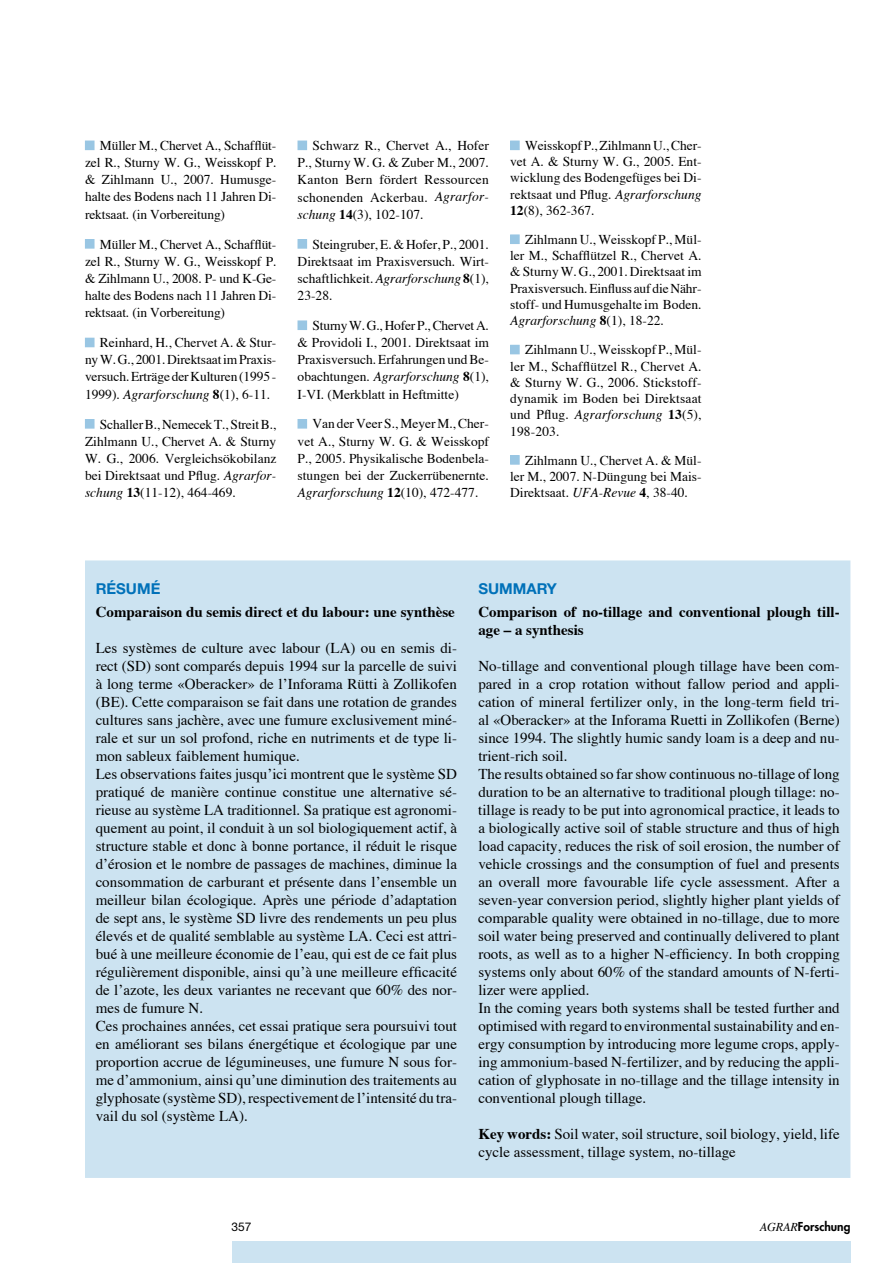
<style>
.page{position:relative;width:893px;height:1263px;background:#fff}
.page>*{position:absolute;margin:0;border:0;box-sizing:border-box;transform-origin:0 0}
.t1{font:15px/18px "Times";color:#000}
.t2{font:700 15px/18px "Times";color:#000}
.t3{font:700 15px "Helvetica Neue";color:#0071b9}
.t4{font:13.5px/17.1px "Times";color:#000;text-align:justify}
.t5{font:800 12px "Futura";color:#000}
.t6{font:12px "Helvetica Neue";color:#000}
.s1{font-style:italic}
.s2{font-weight:700}
.s3{font-family:"Times";font-weight:400;font-style:italic}
</style>
<div class="page">
<div style="left:232px;top:1242px;width:618px;height:21px;background:#cce3f1"></div>
<div style="left:86px;top:561px;width:764px;height:616px;background:#cce3f1"></div>
<div style="left:85px;top:141px;width:9px;height:9px;background:#99c6e3"></div>
<div style="left:85px;top:240px;width:9px;height:8px;background:#99c6e3"></div>
<div style="left:85px;top:239px;width:9px;height:9px;border:1px solid #99c6e3"></div>
<div style="left:85px;top:338px;width:9px;height:9px;background:#99c6e3"></div>
<div style="left:85px;top:419px;width:9px;height:9px;background:#99c6e3"></div>
<div style="left:298px;top:141px;width:9px;height:9px;background:#99c6e3"></div>
<div style="left:298px;top:240px;width:9px;height:8px;background:#99c6e3"></div>
<div style="left:298px;top:239px;width:9px;height:10px;border:1px solid #99c6e3"></div>
<div style="left:298px;top:321px;width:9px;height:9px;background:#99c6e3"></div>
<div style="left:298px;top:419px;width:9px;height:9px;background:#99c6e3"></div>
<div style="left:511px;top:141px;width:8px;height:9px;background:#99c6e3"></div>
<div style="left:510px;top:141px;width:10px;height:9px;border:1px solid #99c6e3"></div>
<div style="left:511px;top:235px;width:8px;height:9px;background:#99c6e3"></div>
<div style="left:510px;top:235px;width:10px;height:9px;border:1px solid #99c6e3"></div>
<div style="left:511px;top:345px;width:8px;height:9px;background:#99c6e3"></div>
<div style="left:510px;top:345px;width:10px;height:9px;border:1px solid #99c6e3"></div>
<div style="left:511px;top:456px;width:8px;height:8px;background:#99c6e3"></div>
<div style="left:510px;top:455px;width:10px;height:10px;border:1px solid #99c6e3"></div>
<p class="t4" style="left:85px;top:137px;width:193px;text-indent:15px">Müller M., Chervet A., Schafflüt&shy;zel R., Sturny W. G., Weisskopf P. &amp; Zihlmann U., 2007. Humusge&shy;halte des Bodens nach 11 Jahren Di&shy;rektsaat. (in Vorbereitung)</p>
<p class="t4" style="left:85px;top:235px;width:193px;text-indent:15px">Müller M., Chervet A., Schafflüt&shy;zel R., Sturny W. G., Weisskopf P. &amp; Zihlmann U., 2008. P- und K-Ge&shy;halte des Bodens nach 11 Jahren Di&shy;rektsaat. (in Vorbereitung)</p>
<p class="t4" style="left:85px;top:334px;width:193px;text-indent:15px">Reinhard, H., Chervet A. &amp; Stur&shy;nyW.G., 2001.DirektsaatimPraxis&shy;versuch. Erträge der Kulturen (1995 - 1999). <span class="s1">Agrarforschung</span> <span class="s2">8</span>(1), 6-11.</p>
<p class="t4" style="left:85px;top:415px;width:193px;text-indent:15px">Schaller B., Nemecek T., Streit B., Zihlmann U., Chervet A. &amp; Sturny W. G., 2006. Vergleichsökobilanz bei Direktsaat und Pflug. <span class="s1">Agrarfor&shy;schung</span> <span class="s2">13</span>(11-12), 464-469.</p>
<p class="t4" style="left:298px;top:137px;width:193px;text-indent:15px">Schwarz R., Chervet A., Hofer P., Sturny W. G. &amp; Zuber M., 2007.<br>Kanton Bern fördert Ressourcen schonenden Ackerbau. <span class="s1">Agrarfor&shy;schung</span> <span class="s2">14</span>(3), 102-107.</p>
<p class="t4" style="left:298px;top:235px;width:193px;text-indent:15px">Steingruber, E. &amp; Hofer, P., 2001.<br>Direktsaat im Praxisversuch. Wirt&shy;schaftlichkeit.<span class="s1">Agrarforschung</span> <span class="s2">8</span>(1), 23-28.</p>
<p class="t4" style="left:298px;top:317px;width:193px;text-indent:15px">Sturny W. G., Hofer P., Chervet A. &amp; Providoli I., 2001. Direktsaat im Praxisversuch.Erfahrungen undBe&shy;obachtungen. <span class="s1">Agrarforschung</span> <span class="s2">8</span>(1), I-VI. (Merkblatt in Heftmitte)</p>
<p class="t4" style="left:298px;top:415px;width:193px;text-indent:15px">Van der Veer S., Meyer M., Cher&shy;vet A., Sturny W. G. &amp; Weisskopf P., 2005. Physikalische Bodenbela&shy;stungen bei der Zuckerrübenernte.<br><span class="s1">Agrarforschung</span> <span class="s2">12</span>(10), 472-477.</p>
<p class="t4" style="left:510px;top:137px;width:193px;line-height:16.2px;text-indent:15px">Weisskopf P., Zihlmann U., Cher&shy;vet A. &amp; Sturny W. G., 2005. Ent&shy;wicklung des Bodengefüges bei Di&shy;rektsaat und Pflug. <span class="s1">Agrarforschung </span><span class="s2">12</span>(8), 362-367.</p>
<p class="t4" style="left:510px;top:231px;width:193px;line-height:16.2px;text-indent:15px">Zihlmann U., Weisskopf P., Mül&shy;ler M., Schafflützel R., Chervet A. &amp;SturnyW. G., 2001. Direktsaat im Praxisversuch. Einfluss auf die Nähr&shy;stoff- und Humusgehalte im Boden.<br><span class="s1">Agrarforschung</span> <span class="s2">8</span>(1), 18-22.</p>
<p class="t4" style="left:510px;top:341px;width:193px;line-height:16.2px;text-indent:15px">Zihlmann U.,Weisskopf P., Mül&shy;ler M., Schafflützel R., Chervet A. &amp; Sturny W. G., 2006. Stickstoff&shy;dynamik im Boden bei Direktsaat und Pflug. <span class="s1">Agrarforschung</span> <span class="s2">13</span>(5), 198-203.</p>
<p class="t4" style="left:510px;top:452px;width:193px;line-height:16.2px;text-indent:15px">Zihlmann U., Chervet A. &amp; Mül&shy;ler M., 2007. N-Düngung bei Mais-Direktsaat. <span class="s1">UFA-Revue</span> <span class="s2">4</span>, 38-40.</p>
<p class="t3" style="left:96px;top:580px;width:66px">RÉSUMÉ</p>
<p class="t2" style="left:96px;top:603px;width:361px">Comparaison du semis direct et du labour: une synthèse</p>
<p class="t1" style="left:96px;top:639px;width:363px">Les systèmes de culture avec labour (LA) ou en semis di&shy;rect (SD) sont comparés depuis 1994 sur la parcelle de suivi à long terme «Oberacker» de l’Inforama Rütti à Zollikofen (BE). Cette comparaison se fait dans une rotation de grandes cultures sans jachère, avec une fumure exclusivement miné&shy;rale et sur un sol profond, riche en nutriments et de type li&shy;mon sableux faiblement humique.<br>Les observations faites jusqu’ici montrent que le système SD pratiqué de manière continue constitue une alternative sé&shy;rieuse au système LA traditionnel. Sa pratique est agronomi&shy;quement au point, il conduit à un sol biologiquement actif, à structure stable et donc à bonne portance, il réduit le risque d’érosion et le nombre de passages de machines, diminue la consommation de carburant et présente dans l’ensemble un meilleur bilan écologique. Après une période d’adaptation de sept ans, le système SD livre des rendements un peu plus élevés et de qualité semblable au système LA. Ceci est attri&shy;bué à une meilleure économie de l’eau, qui est de ce fait plus régulièrement disponible, ainsi qu’à une meilleure efficacité de l’azote, les deux variantes ne recevant que 60% des nor&shy;mes de fumure N.<br>Ces prochaines années, cet essai pratique sera poursuivi tout en améliorant ses bilans énergétique et écologique par une proportion accrue de légumineuses, une fumure N sous for&shy;me d’ammonium, ainsi qu’une diminution des traitements au glyphosate (système SD), respectivement de l’intensité du tra&shy;vail du sol (système LA).</p>
<p class="t3" style="left:478px;top:580px;width:80px">SUMMARY</p>
<p class="t2" style="left:478px;top:603px;width:363px">Comparison of no-tillage and conventional plough till&shy;age – a synthesis</p>
<p class="t1" style="left:478px;top:657px;width:363px">No-tillage and conventional plough tillage have been com&shy;pared in a crop rotation without fallow period and appli&shy;cation of mineral fertilizer only, in the long-term field tri&shy;al «Oberacker» at the Inforama Ruetti in Zollikofen (Berne) since 1994. The slightly humic sandy loam is a deep and nu&shy;trient-rich soil.<br>The results obtained so far show continuous no-tillage of long duration to be an alternative to traditional plough tillage: no&shy;tillage is ready to be put into agronomical practice, it leads to a biologically active soil of stable structure and thus of high load capacity, reduces the risk of soil erosion, the number of vehicle crossings and the consumption of fuel and presents an overall more favourable life cycle assessment. After a seven-year conversion period, slightly higher plant yields of comparable quality were obtained in no-tillage, due to more soil water being preserved and continually delivered to plant roots, as well as to a higher N-efficiency. In both cropping systems only about 60% of the standard amounts of N-ferti&shy;lizer were applied.<br>In the coming years both systems shall be tested further and optimised with regard to environmental sustainability and en&shy;ergy consumption by introducing more legume crops, apply&shy;ing ammonium-based N-fertilizer, and by reducing the appli&shy;cation of glyphosate in no-tillage and the tillage intensity in conventional plough tillage.</p>
<p class="t1" style="left:478px;top:1125px;width:363px"><span class="s2">Key words:</span> Soil water, soil structure, soil biology, yield, life cycle assessment, tillage system, no-tillage</p>
<p class="t6" style="left:232px;top:1220px;width:22px">357</p>
<p class="t5" style="left:760px;top:1219px;width:92px"><span class="s3">AGRAR</span>Forschung</p>
</div>
